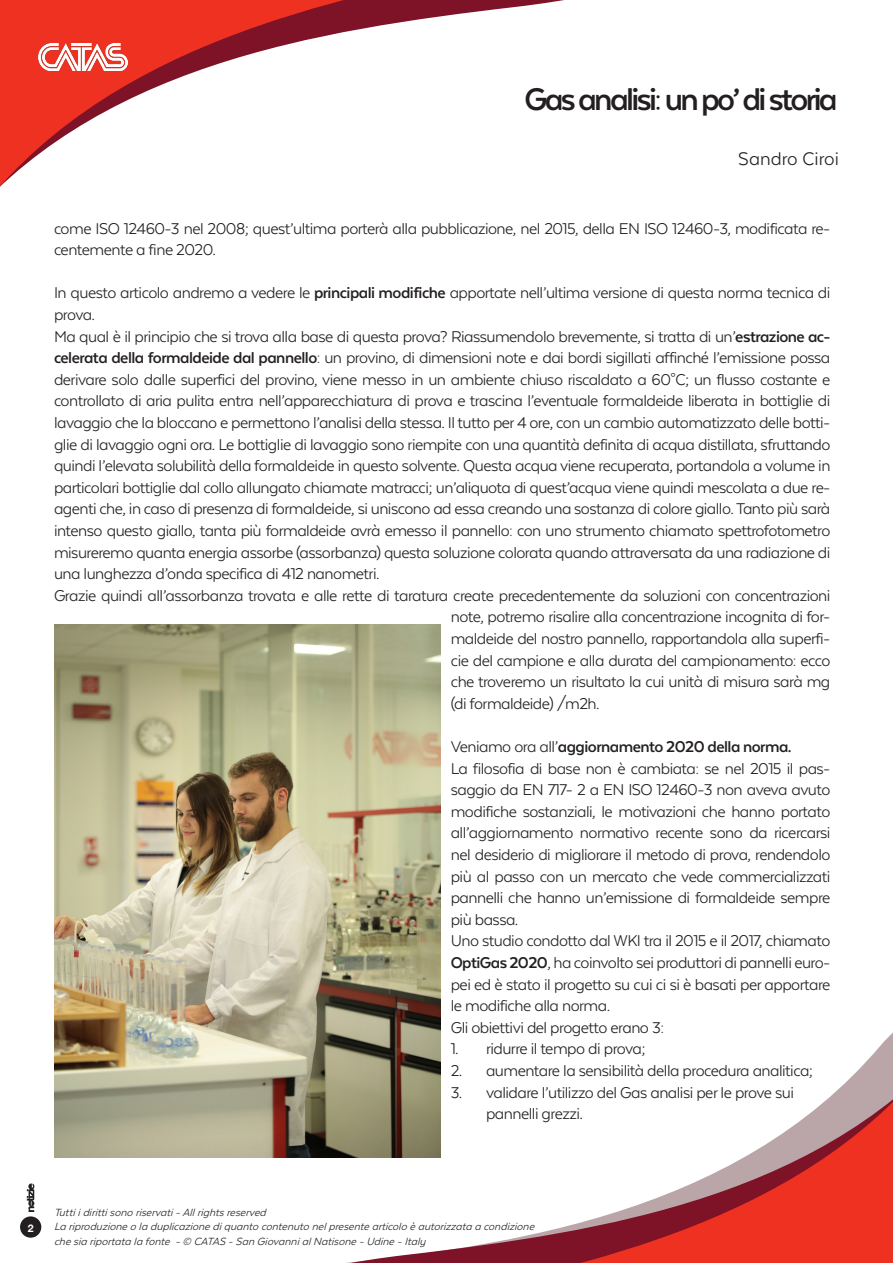
<style>
.page{position:relative;width:893px;height:1263px;background:#fff}
.page>*{position:absolute;margin:0;border:0;box-sizing:border-box;transform-origin:0 0}
.t1{font:700 36px "Texta Alt";letter-spacing:-.075em;color:#231f20}
.t2{font:21px "Texta Alt";color:#231f20}
.t3{font:18px/21.6px "Texta Alt";letter-spacing:-.03em;color:#231f20;text-align:justify}
.t4{font:700 18px "Texta Alt";letter-spacing:-.03em;color:#231f20}
.t5{font:italic 12px "Texta Alt";color:#231f20}
.t6{font:700 10.5px "Helvetica Neue";color:#fff}
.s1{font-weight:700}
.s2{font-weight:400}
</style>
<div class="page">
<svg style="left:0;top:0;width:564px;height:187px"></svg>
<svg style="left:20px;top:1033px;width:873px;height:230px"></svg>
<div style="left:20px;top:1216px;width:21px;height:22px;background:#231f20;border-radius:50%"></div>
<svg style="left:27px;top:1183px;width:7px;height:29px"></svg>
<img style="left:38px;top:43px;width:89px;height:27px">
<img style="left:54px;top:624px;width:387px;height:534px">
<p class="t1" style="left:524px;top:81px;width:315px">Gas analisi: un po’ di storia</p>
<p class="t2" style="left:738px;top:148px;width:102px">Sandro Ciroi</p>
<p class="t3" style="left:54px;top:217px;width:778px">come ISO 12460-3 nel 2008; quest’ultima porterà alla pubblicazione, nel 2015, della EN ISO 12460-3, modificata re&shy;centemente a fine 2020.</p>
<p class="t3" style="left:54px;top:282px;width:778px">In questo articolo andremo a vedere le <span class="s1">principali modifiche</span> apportate nell’ultima versione di questa norma tecnica di prova.</p>
<p class="t3" style="left:54px;top:325px;width:778px">Ma qual è il principio che si trova alla base di questa prova? Riassumendolo brevemente, si tratta di un’<span class="s1">estrazione ac&shy;celerata della formaldeide dal pannello</span>: un provino, di dimensioni note e dai bordi sigillati affinché l’emissione possa derivare solo dalle superfici del provino, viene messo in un ambiente chiuso riscaldato a 60°C; un flusso costante e controllato di aria pulita entra nell’apparecchiatura di prova e trascina l’eventuale formaldeide liberata in bottiglie di lavaggio che la bloccano e permettono l’analisi della stessa. Il tutto per 4 ore, con un cambio automatizzato delle botti&shy;glie di lavaggio ogni ora. Le bottiglie di lavaggio sono riempite con una quantità definita di acqua distillata, sfruttando quindi l’elevata solubilità della formaldeide in questo solvente. Questa acqua viene recuperata, portandola a volume in particolari bottiglie dal collo allungato chiamate matracci; un’aliquota di quest’acqua viene quindi mescolata a due re&shy;agenti che, in caso di presenza di formaldeide, si uniscono ad essa creando una sostanza di colore giallo. Tanto più sarà intenso questo giallo, tanta più formaldeide avrà emesso il pannello: con uno strumento chiamato spettrofotometro misureremo quanta energia assorbe (assorbanza) questa soluzione colorata quando attraversata da una radiazione di una lunghezza d’onda specifica di 412 nanometri.</p>
<p class="t3" style="left:451px;top:584px;width:381px;text-indent:-397px">Grazie quindi all’assorbanza trovata e alle rette di taratura create precedentemente da soluzioni con concentrazioni note, potremo risalire alla concentrazione incognita di for&shy;maldeide del nostro pannello, rapportandola alla superfi&shy;cie del campione e alla durata del campionamento: ecco che troveremo un risultato la cui unità di misura sarà mg (di formaldeide) /m2h.</p>
<p class="t4" style="left:451px;top:737px;width:342px"><span class="s2">Veniamo ora all’</span>aggiornamento 2020 della norma.</p>
<p class="t3" style="left:451px;top:757px;width:381px">La filosofia di base non è cambiata: se nel 2015 il pas&shy;saggio da EN 717- 2 a EN ISO 12460-3 non aveva avuto modifiche sostanziali, le motivazioni che hanno portato all’aggiornamento normativo recente sono da ricercarsi nel desiderio di migliorare il metodo di prova, rendendolo più al passo con un mercato che vede commercializzati pannelli che hanno un’emissione di formaldeide sempre più bassa.</p>
<p class="t3" style="left:451px;top:930px;width:381px">Uno studio condotto dal WKI tra il 2015 e il 2017, chiamato <span class="s1">OptiGas 2020</span>, ha coinvolto sei produttori di pannelli euro&shy;pei ed è stato il progetto su cui ci si è basati per apportare le modifiche alla norma.</p>
<p class="t3" style="left:451px;top:1016px;width:215px">Gli obiettivi del progetto erano 3:</p>
<p class="t3" style="left:451px;top:1038px;width:196px">1. ridurre il tempo di prova;</p>
<p class="t3" style="left:451px;top:1060px;width:364px">2. aumentare la sensibilità della procedura analitica;</p>
<p class="t3" style="left:486px;top:1081px;width:309px;text-indent:-35px">3. validare l’utilizzo del Gas analisi per le prove sui pannelli grezzi.</p>
<p class="t6" style="left:28px;top:1220px;width:7px">2</p>
<p class="t5" style="left:54px;top:1206px;width:217px">Tuttiidirittisono riservati-Allrightsreserved</p>
<p class="t5" style="left:54px;top:1220px;width:485px">La riproduzioneo la duplicazionediquanto contenuto nelpresentearticolo èautorizzata a condizione</p>
<p class="t5" style="left:54px;top:1235px;width:376px">chesia riportata la fonte -© CATAS -San GiovannialNatisone-Udine-Italy</p>
</div>
